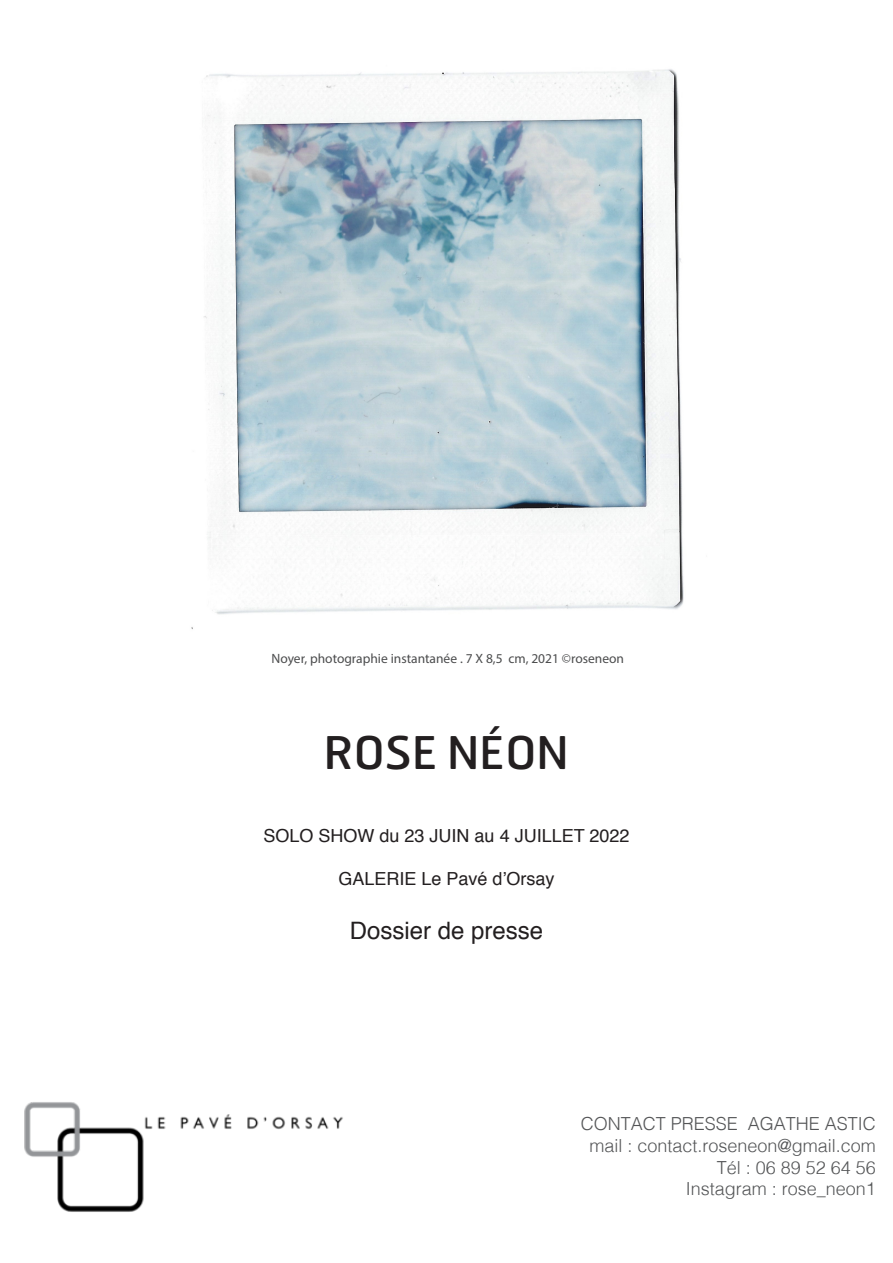
<style>
.page{position:relative;width:893px;height:1263px;background:#fff}
.page>*{position:absolute;margin:0;border:0;box-sizing:border-box;transform-origin:0 0}
.t1{font:45px "Hermes";color:#231f20}
.t2{font:24px "Helvetica";color:#231f20}
.t3{font:300 18px "Helvetica";color:#545557}
.t4{font:18px "Helvetica";color:#231f20}
.t5{font:13.5px "Myriad Pro";color:#4b4c4d}
</style>
<div class="page">
<img style="left:191px;top:69px;width:493px;height:561px">
<img style="left:24px;top:1102px;width:319px;height:110px">
<p class="t5" style="left:272px;top:650px;width:354px">Noyer, photographie instantanée . 7 X 8,5 cm, 2021 ©roseneon</p>
<p class="t1" style="left:324px;top:723px;width:247px">ROSE NÉON</p>
<p class="t4" style="left:264px;top:821px;width:367px">SOLO SHOW du 23 JUIN au 4 JUILLET 2022</p>
<p class="t4" style="left:338px;top:864px;width:218px">GALERIE Le Pavé d’Orsay</p>
<p class="t2" style="left:350px;top:912px;width:195px">Dossier de presse</p>
<p class="t3" style="left:581px;top:1108px;width:297px">CONTACT PRESSE AGATHE ASTIC</p>
<p class="t3" style="left:589px;top:1130px;width:288px">mail : contact.roseneon@gmail.com</p>
<p class="t3" style="left:717px;top:1152px;width:161px">Tél : 06 89 52 64 56</p>
<p class="t3" style="left:686px;top:1173px;width:192px">Instagram : rose_neon1</p>
</div>
